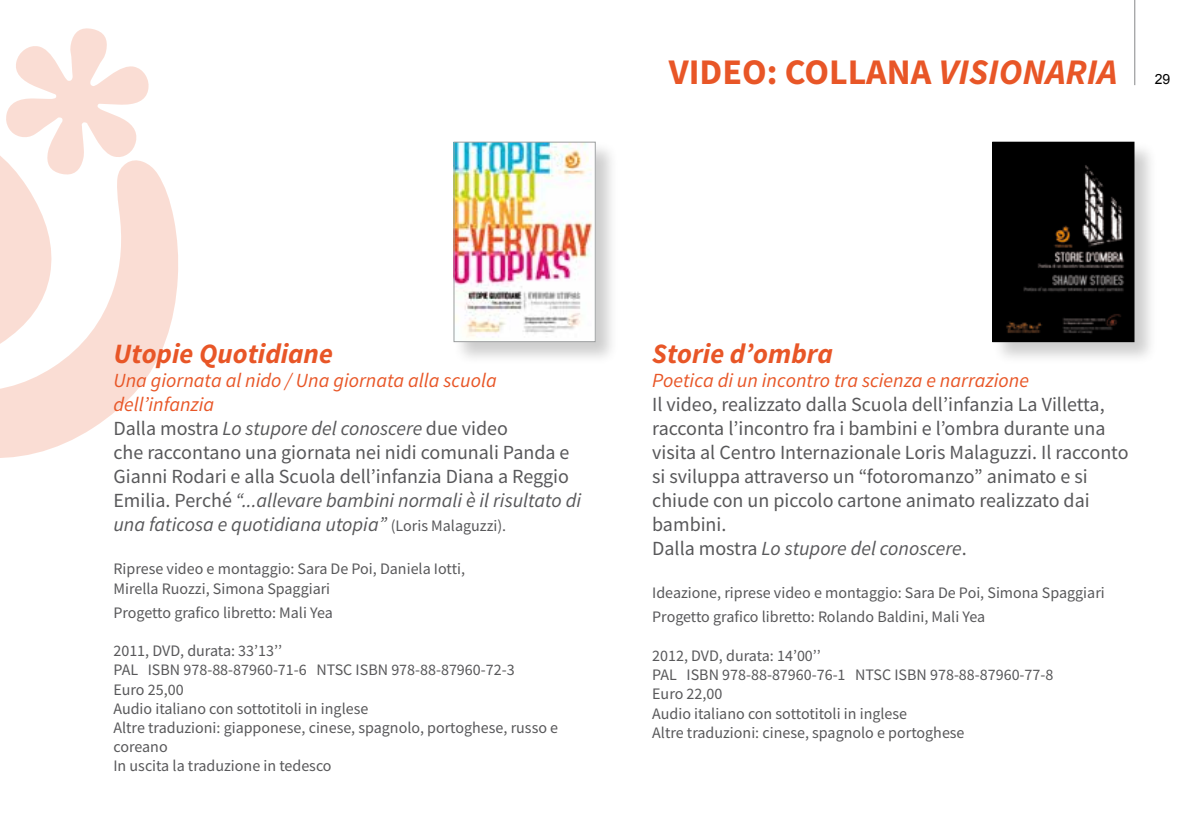
<style>
.page{position:relative;width:1191px;height:840px;background:#fff}
.page>*{position:absolute;margin:0;border:0;box-sizing:border-box;transform-origin:0 0}
.t1{font:700 36px "Source Sans Pro";color:#e85627}
.t2{font:italic 700 28px "Source Sans Pro";color:#e85627}
.t3{font:20px/24px "Source Sans Pro";color:#58585a}
.t4{font:italic 20px "Source Sans Pro";color:#e85627}
.t5{font:16px/19.2px "Source Sans Pro";color:#58585a}
.t6{font:14px "Arial";color:#000}
.s1{font-style:italic}
.s2{font-style:italic;color:#e85627}
.s3{font-size:16px}
</style>
<div class="page">
<hr style="left:1134px;top:0;width:1px;height:85px;background:#87888a">
<svg style="left:0;top:165px;width:178px;height:293px;fill:#faddd4"></svg>
<svg style="left:0;top:28px;width:149px;height:341px"></svg>
<div style="left:453px;top:141px;width:166px;height:224px;background:#000;opacity:.2"></div>
<img style="left:456px;top:144px;width:137px;height:196px">
<div style="left:454px;top:142px;width:141px;height:200px;border:1px solid #9c9e9f"></div>
<div style="left:991px;top:141px;width:166px;height:224px;background:#000;opacity:.2"></div>
<img style="left:994px;top:144px;width:138px;height:196px">
<div style="left:992px;top:142px;width:142px;height:200px;border:1px solid #000"></div>
<h1 class="t1" style="left:669px;top:47px;width:450px">VIDEO: COLLANA <span class="s1">VISIONARIA</span></h1>
<p class="t6" style="left:1154px;top:70px;width:17px">29</p>
<h2 class="t2" style="left:113px;top:334px;width:221px">Utopie Quotidiane</h2>
<p class="t3" style="left:113px;top:368px;width:469px"><span class="s2">Una giornata al nido / Una giornata alla scuola dell’infanzia<br></span>Dalla mostra <span class="s1">Lo stupore del conoscere</span> due video<br>che raccontano una giornata nei nidi comunali Panda e Gianni Rodari e alla Scuola dell’infanzia Diana a Reggio Emilia. Perché <span class="s1">“...allevare bambini normali è il risultato di una faticosa e quotidiana utopia”</span> <span class="s3">(Loris Malaguzzi).</span></p>
<p class="t5" style="left:113px;top:559px;width:353px">Riprese video e montaggio: Sara De Poi, Daniela Iotti,<br>Mirella Ruozzi, Simona Spaggiari</p>
<p class="t5" style="left:113px;top:602px;width:221px">Progetto grafico libretto: Mali Yea</p>
<p class="t5" style="left:113px;top:640px;width:446px">2011, DVD, durata: 33’13’’<br>PAL ISBN 978-88-87960-71-6 NTSC ISBN 978-88-87960-72-3<br>Euro 25,00<br>Audio italiano con sottotitoli in inglese<br>Altre traduzioni: giapponese, cinese, spagnolo, portoghese, russo e coreano<br>In uscita la traduzione in tedesco</p>
<h2 class="t2" style="left:652px;top:334px;width:182px">Storie d’ombra</h2>
<p class="t4" style="left:652px;top:367px;width:378px">Poetica di un incontro tra scienza e narrazione</p>
<p class="t3" style="left:652px;top:392px;width:478px">Il video, realizzato dalla Scuola dell’infanzia La Villetta, racconta l’incontro fra i bambini e l’ombra durante una visita al Centro Internazionale Loris Malaguzzi. Il racconto si sviluppa attraverso un “fotoromanzo” animato e si chiude con un piccolo cartone animato realizzato dai bambini.<br>Dalla mostra <span class="s1">Lo stupore del conoscere</span>.</p>
<p class="t5" style="left:652px;top:580px;width:454px;line-height:24px">Ideazione, riprese video e montaggio: Sara De Poi, Simona Spaggiari<br>Progetto grafico libretto: Rolando Baldini, Mali Yea</p>
<p class="t5" style="left:652px;top:645px;width:403px">2012, DVD, durata: 14’00’’<br>PAL ISBN 978-88-87960-76-1 NTSC ISBN 978-88-87960-77-8<br>Euro 22,00<br>Audio italiano con sottotitoli in inglese<br>Altre traduzioni: cinese, spagnolo e portoghese</p>
</div>
